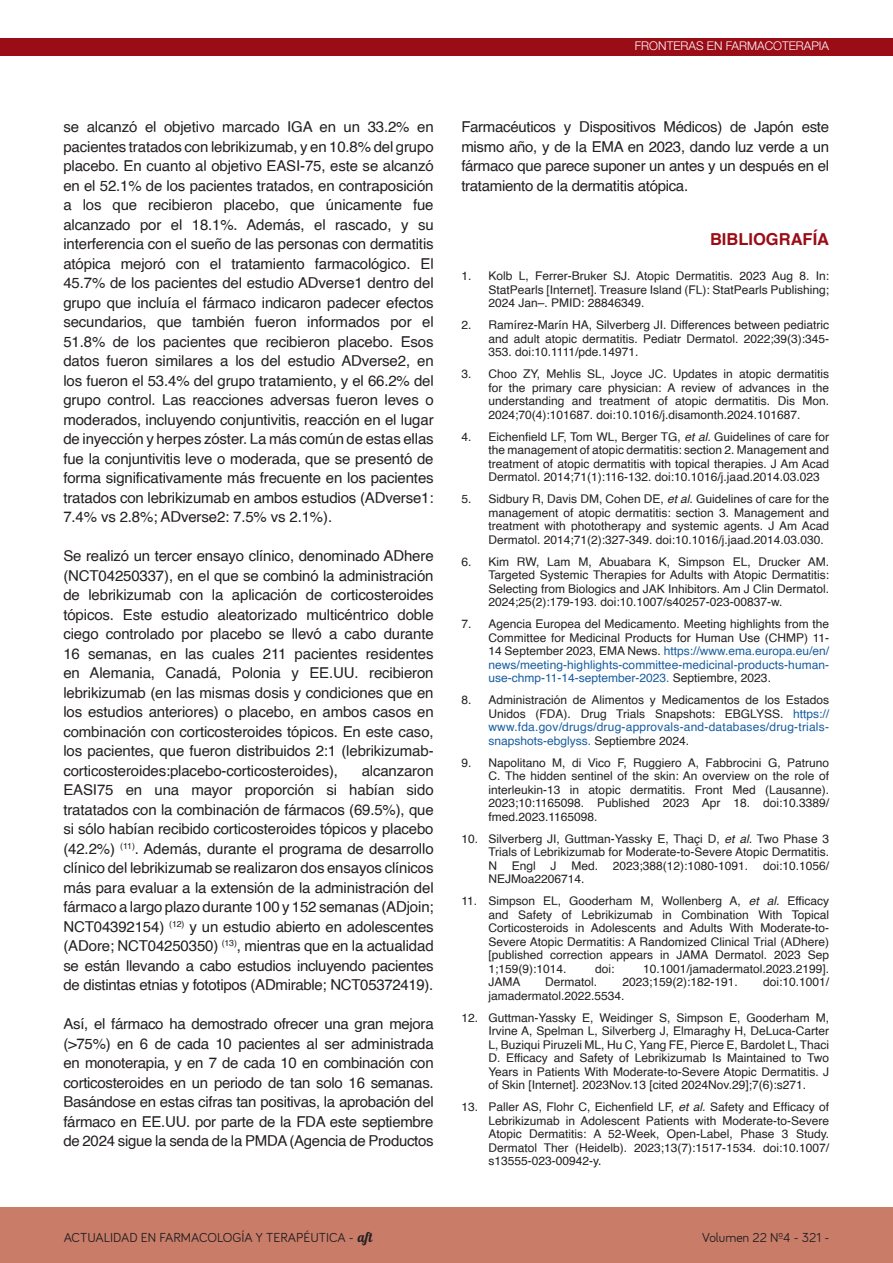
<style>
.page{position:relative;width:893px;height:1263px;background:#fff}
.page>*{position:absolute;margin:0;border:0;box-sizing:border-box;transform-origin:0 0}
.REFERENCIAS_BIBLIOGR{font:700 16.5px "Helvetica";color:#9a0c16}
.PÁRRAFO{font:15px/19.5px "Helvetica";letter-spacing:-.02em;color:#231f20;text-align:justify}
.NUMERACIÓN{font:13.5px "Bariol";color:#231f20}
.t1{font:12px/13.5px "Helvetica";color:#231f20;text-align:justify}
.t2{font:300 12px "Helvetica Neue";color:#fff}
.s1{font-style:italic}
.s2{color:#175d9e}
.s3{font-family:"Lobster 1.4"}
</style>
<div class="page">
<div style="left:0;top:1208px;width:893px;height:55px;background:#c97d69"></div>
<div style="left:0;top:38px;width:893px;height:17px;background:#9a0c16"></div>
<p class="t2" style="left:635px;top:38px;width:196px">FRONTERAS EN FARMACOTERAPIA</p>
<p class="PÁRRAFO" style="left:63px;top:117px;width:372px">se alcanzó el objetivo marcado IGA en un 33.2% en pacientes tratados con lebrikizumab, y en 10.8% del grupo placebo. En cuanto al objetivo EASI-75, este se alcanzó en el 52.1% de los pacientes tratados, en contraposición a los que recibieron placebo, que únicamente fue alcanzado por el 18.1%. Además, el rascado, y su interferencia con el sueño de las personas con dermatitis atópica mejoró con el tratamiento farmacológico. El 45.7% de los pacientes del estudio ADverse1 dentro del grupo que incluía el fármaco indicaron padecer efectos secundarios, que también fueron informados por el 51.8% de los pacientes que recibieron placebo. Esos datos fueron similares a los del estudio ADverse2, en los fueron el 53.4% del grupo tratamiento, y el 66.2% del grupo control. Las reacciones adversas fueron leves o moderados, incluyendo conjuntivitis, reacción en el lugar de inyección y herpes zóster. La más común de estas ellas fue la conjuntivitis leve o moderada, que se presentó de forma significativamente más frecuente en los pacientes tratados con lebrikizumab en ambos estudios (ADverse1:<br>7.4% vs 2.8%; ADverse2: 7.5% vs 2.1%).</p>
<p class="PÁRRAFO" style="left:63px;top:546px;width:372px">Se realizó un tercer ensayo clínico, denominado ADhere (NCT04250337), en el que se combinó la administración de lebrikizumab con la aplicación de corticosteroides tópicos. Este estudio aleatorizado multicéntrico doble ciego controlado por placebo se llevó a cabo durante 16 semanas, en las cuales 211 pacientes residentes en Alemania, Canadá, Polonia y EE.UU. recibieron lebrikizumab (en las mismas dosis y condiciones que en los estudios anteriores) o placebo, en ambos casos en combinación con corticosteroides tópicos. En este caso, los pacientes, que fueron distribuidos 2:1 (lebrikizumab&shy;corticosteroides:placebo-corticosteroides),</p>
<p class="PÁRRAFO" style="left:63px;top:761px;width:372px;text-indent:298px">alcanzaron EASI75 en una mayor proporción si habían sido tratatados con la combinación de fármacos (69.5%), que si sólo habían recibido corticosteroides tópicos y placebo (42.2%) <sup>(11)</sup>. Además, durante el programa de desarrollo clínico del lebrikizumab se realizaron dos ensayos clínicos más para evaluar a la extensión de la administración del fármaco a largo plazo durante 100 y 152 semanas (ADjoin; NCT04392154) <sup>(12)</sup> y un estudio abierto en adolescentes (ADore; NCT04250350) <sup>(13)</sup>, mientras que en la actualidad se están llevando a cabo estudios incluyendo pacientes de distintas etnias y fototipos (ADmirable; NCT05372419).</p>
<p class="PÁRRAFO" style="left:63px;top:1014px;width:372px">Así, el fármaco ha demostrado ofrecer una gran mejora (&gt;75%) en 6 de cada 10 pacientes al ser administrada en monoterapia, y en 7 de cada 10 en combinación con corticosteroides en un periodo de tan solo 16 semanas.<br>Basándose en estas cifras tan positivas, la aprobación del fármaco en EE.UU. por parte de la FDA este septiembre de 2024 sigue la senda de la PMDA (Agencia de Productos</p>
<p class="PÁRRAFO" style="left:461px;top:117px;width:369px">Farmacéuticos y Dispositivos Médicos) de Japón este mismo año, y de la EMA en 2023, dando luz verde a un fármaco que parece suponer un antes y un después en el tratamiento de la dermatitis atópica.</p>
<p class="REFERENCIAS_BIBLIOGR" style="left:710px;top:226px;width:121px">BIBLIOGRAFÍA</p>
<p class="t1" style="left:488px;top:269px;width:342px;text-indent:-27px">1. Kolb L, Ferrer-Bruker SJ. Atopic Dermatitis. 2023 Aug 8. In:<br>StatPearls [Internet]. Treasure Island (FL): StatPearls Publishing; 2024 Jan–. PMID: 28846349.</p>
<p class="t1" style="left:488px;top:318px;width:342px;text-indent:-27px">2. Ramírez-Marín HA, Silverberg JI. Differences between pediatric and adult atopic dermatitis. Pediatr Dermatol. 2022;39(3):345- 353. doi:10.1111/pde.14971.</p>
<p class="t1" style="left:488px;top:367px;width:342px;text-indent:-27px">3. Choo ZY, Mehlis SL, Joyce JC. Updates in atopic dermatitis for the primary care physician: A review of advances in the understanding and treatment of atopic dermatitis. Dis Mon.<br>2024;70(4):101687. doi:10.1016/j.disamonth.2024.101687.</p>
<p class="t1" style="left:488px;top:430px;width:342px;text-indent:-27px">4. Eichenfield LF, Tom WL, Berger TG, <span class="s1">et al.</span> Guidelines of care for the management of atopic dermatitis: section 2. Management and treatment of atopic dermatitis with topical therapies. J Am Acad Dermatol. 2014;71(1):116-132. doi:10.1016/j.jaad.2014.03.023</p>
<p class="t1" style="left:488px;top:492px;width:342px;text-indent:-27px">5. Sidbury R, Davis DM, Cohen DE, <span class="s1">et al.</span> Guidelines of care for the management of atopic dermatitis: section 3. Management and treatment with phototherapy and systemic agents. J Am Acad Dermatol. 2014;71(2):327-349. doi:10.1016/j.jaad.2014.03.030.</p>
<p class="t1" style="left:488px;top:555px;width:342px;text-indent:-27px">6. Kim RW, Lam M, Abuabara K, Simpson EL, Drucker AM.<br>Targeted Systemic Therapies for Adults with Atopic Dermatitis:<br>Selecting from Biologics and JAK Inhibitors. Am J Clin Dermatol.<br>2024;25(2):179-193. doi:10.1007/s40257-023-00837-w.</p>
<p class="t1" style="left:488px;top:617px;width:342px;text-indent:-27px">7. Agencia Europea del Medicamento. Meeting highlights from the Committee for Medicinal Products for Human Use (CHMP) 11- 14 September 2023, EMA News. <span class="s2">https://www.ema.europa.eu/en/ news/meeting-highlights-committee-medicinal-products-human&shy;use-chmp-11-14-september-2023.</span> Septiembre, 2023.</p>
<p class="t1" style="left:488px;top:693px;width:342px;text-indent:-27px">8. Administración de Alimentos y Medicamentos de los Estados Unidos (FDA). Drug Trials Snapshots: EBGLYSS. <span class="s2">https:// www.fda.gov/drugs/drug-approvals-and-databases/drug-trials&shy;snapshots-ebglyss.</span> Septiembre 2024.</p>
<p class="t1" style="left:488px;top:756px;width:342px;text-indent:-27px">9. Napolitano M, di Vico F, Ruggiero A, Fabbrocini G, Patruno C. The hidden sentinel of the skin: An overview on the role of interleukin-13 in atopic dermatitis. Front Med (Lausanne).<br>2023;10:1165098. Published 2023 Apr 18. doi:10.3389/ fmed.2023.1165098.</p>
<p class="t1" style="left:488px;top:832px;width:342px;text-indent:-27px">10. Silverberg JI, Guttman-Yassky E, Thaçi D, <span class="s1">et al.</span> Two Phase 3<br>Trials of Lebrikizumab for Moderate-to-Severe Atopic Dermatitis.<br>N Engl J Med. 2023;388(12):1080-1091. doi:10.1056/ NEJMoa2206714.</p>
<p class="t1" style="left:488px;top:894px;width:342px;text-indent:-27px">11. Simpson EL, Gooderham M, Wollenberg A, <span class="s1">et al.</span> Efficacy and Safety of Lebrikizumab in Combination With Topical Corticosteroids in Adolescents and Adults With Moderate-to-Severe Atopic Dermatitis: A Randomized Clinical Trial (ADhere) [published correction appears in JAMA Dermatol. 2023 Sep 1;159(9):1014.</p>
<p class="t1" style="left:595px;top:962px;width:21px">doi:</p>
<p class="t1" style="left:643px;top:962px;width:188px">10.1001/jamadermatol.2023.2199].</p>
<p class="t1" style="left:488px;top:975px;width:34px">JAMA</p>
<p class="t1" style="left:545px;top:975px;width:54px">Dermatol.</p>
<p class="t1" style="left:622px;top:975px;width:117px">2023;159(2):182-191.</p>
<p class="t1" style="left:763px;top:975px;width:68px">doi:10.1001/</p>
<p class="t1" style="left:488px;top:989px;width:138px">jamadermatol.2022.5534.</p>
<p class="t1" style="left:488px;top:1011px;width:342px;text-indent:-27px">12. Guttman-Yassky E, Weidinger S, Simpson E, Gooderham M, Irvine A, Spelman L, Silverberg J, Elmaraghy H, DeLuca-Carter L, Buziqui Piruzeli ML, Hu C, Yang FE, Pierce E, Bardolet L, Thaci D. Efficacy and Safety of Lebrikizumab Is Maintained to Two Years in Patients With Moderate-to-Severe Atopic Dermatitis. J of Skin [Internet]. 2023Nov.13 [cited 2024Nov.29];7(6):s271.</p>
<p class="t1" style="left:488px;top:1100px;width:342px;text-indent:-27px">13. Paller AS, Flohr C, Eichenfield LF, <span class="s1">et al.</span> Safety and Efficacy of Lebrikizumab in Adolescent Patients with Moderate-to-Severe Atopic Dermatitis: A 52-Week, Open-Label, Phase 3 Study.<br>Dermatol Ther (Heidelb). 2023;13(7):1517-1534. doi:10.1007/ s13555-023-00942-y.</p>
<p class="NUMERACIÓN" style="left:64px;top:1229px;width:310px">ACTUALIDAD EN FARMACOLOGÍA Y TERAPÉUTICA - <span class="s3">aft</span></p>
<p class="NUMERACIÓN" style="left:702px;top:1230px;width:128px">Volumen 22 Nº4 - 321 -</p>
</div>
